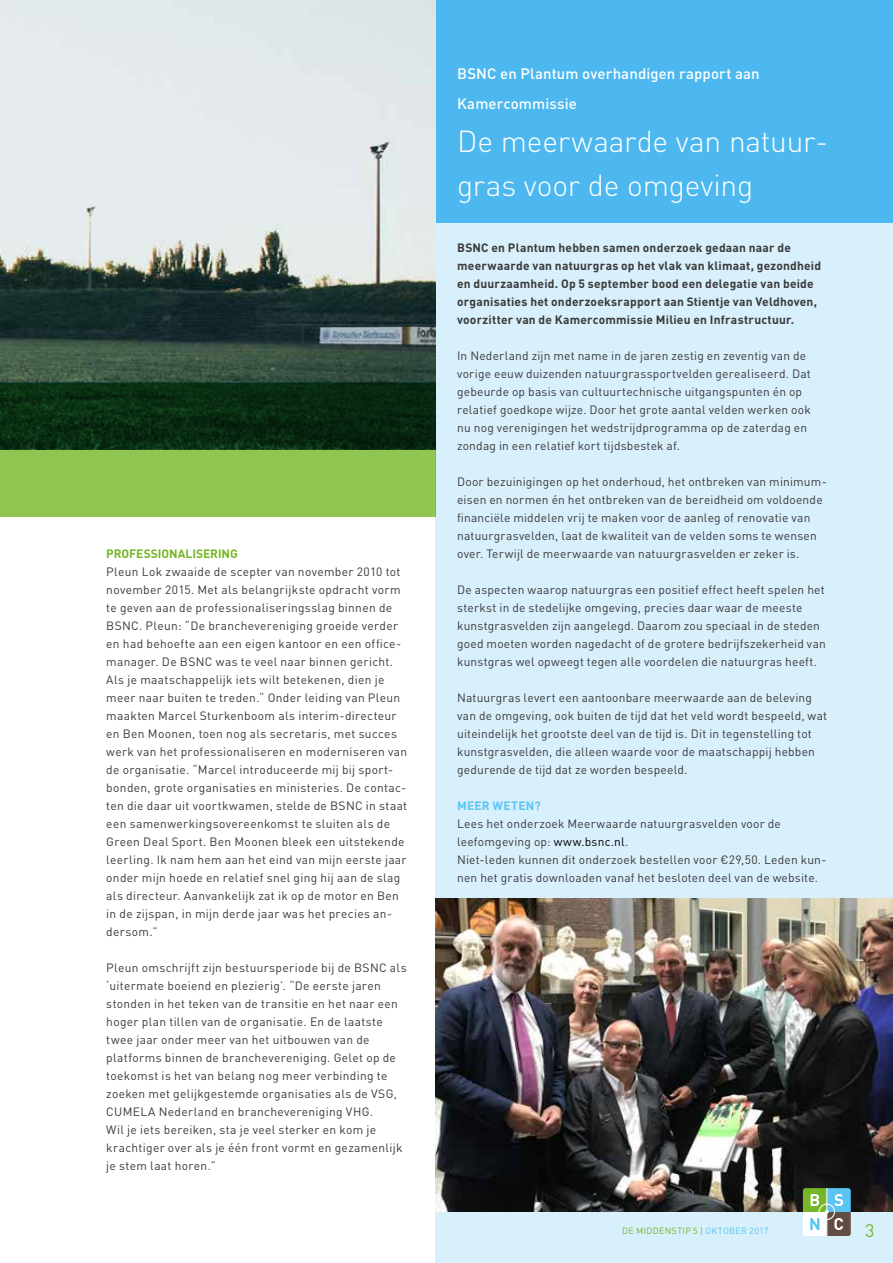
<style>
.page{position:relative;width:893px;height:1263px;background:#fff}
.page>*{position:absolute;margin:0;border:0;box-sizing:border-box;transform-origin:0 0}
.t1{font:300 30px/43.5px "DIN";letter-spacing:-.01em;color:#fff}
.t2{font:18px "DIN";color:#75b726}
.t3{font:500 15px/30px "DIN";letter-spacing:.005em;color:#fff}
.t4{font:12px/18px "DIN";letter-spacing:.025em;color:#3a3a39}
.t5{font:700 12px/18px "DIN";letter-spacing:.015em;color:#3a3a39}
.t6{font:700 12px "DIN";letter-spacing:-.005em;color:#75b726}
.t7{font:700 12px "DIN";letter-spacing:.015em;color:#5ac5f2}
.t8{font:9px "DIN";letter-spacing:.025em;color:#75b726}
.s1{color:#000}
.s2{color:#5ac5f2}
</style>
<div class="page">
<div style="left:436px;top:0;width:457px;height:1263px;background:#d8effc"></div>
<img style="left:436px;top:899px;width:457px;height:312px">
<div style="left:436px;top:0;width:457px;height:223px;background:#4cb8ef"></div>
<img style="left:0;top:0;width:436px;height:383px">
<div style="left:0;top:383px;width:436px;height:134px;background:#90c551"></div>
<svg style="left:0;top:383px;width:436px;height:66px;fill:#092b11"></svg>
<svg style="left:803px;top:1188px;width:48px;height:48px"></svg>
<p class="t6" style="left:106px;top:546px;width:133px">PROFESSIONALISERING</p>
<p class="t4" style="left:106px;top:562px;width:303px">Pleun Lok zwaaide de scepter van november 2010 tot november 2015. Met als belangrijkste opdracht vorm te geven aan de professionaliseringsslag binnen de BSNC. Pleun: “De branchevereniging groeide verder en had behoefte aan een eigen kantoor en een office&shy;manager. De BSNC was te veel naar binnen gericht.<br>Als je maatschappelijk iets wilt betekenen, dien je meer naar buiten te treden.“ Onder leiding van Pleun maakten Marcel Sturkenboom als interim-directeur en Ben Moonen, toen nog als secretaris, met succes werk van het professionaliseren en moderniseren van de organisatie. “Marcel introduceerde mij bij sport&shy;bonden, grote organisaties en ministeries. De contac&shy;ten die daar uit voortkwamen, stelde de BSNC in staat een samenwerkingsovereenkomst te sluiten als de Green Deal Sport. Ben Moonen bleek een uitstekende leerling. Ik nam hem aan het eind van mijn eerste jaar onder mijn hoede en relatief snel ging hij aan de slag als directeur. Aanvankelijk zat ik op de motor en Ben in de zijspan, in mijn derde jaar was het precies an&shy;dersom.”</p>
<p class="t4" style="left:106px;top:958px;width:302px">Pleun omschrijft zijn bestuursperiode bij de BSNC als ‘uitermate boeiend en plezierig’. “De eerste jaren stonden in het teken van de transitie en het naar een hoger plan tillen van de organisatie. En de laatste twee jaar onder meer van het uitbouwen van de platforms binnen de branchevereniging. Gelet op de toekomst is het van belang nog meer verbinding te zoeken met gelijkgestemde organisaties als de VSG, CUMELA Nederland en branchevereniging VHG.<br>Wil je iets bereiken, sta je veel sterker en kom je krachtiger over als je één front vormt en gezamenlijk je stem laat horen.”</p>
<p class="t3" style="left:457px;top:58px;width:304px">BSNC en Plantum overhandigen rapport aan<br>Kamercommissie</p>
<h1 class="t1" style="left:457px;top:119px;width:373px">De meerwaarde van natuur&shy;gras voor de omgeving</h1>
<p class="t5" style="left:457px;top:238px;width:366px">BSNC en Plantum hebben samen onderzoek gedaan naar de meerwaarde van natuurgras op het vlak van klimaat, gezondheid en duurzaamheid. Op 5 september bood een delegatie van beide organisaties het onderzoeksrapport aan Stientje van Veldhoven, voorzitter van de Kamercommissie Milieu en Infrastructuur.</p>
<p class="t4" style="left:457px;top:346px;width:355px">In Nederland zijn met name in de jaren zestig en zeventig van de vorige eeuw duizenden natuurgrassportvelden gerealiseerd. Dat gebeurde op basis van cultuurtechnische uitgangspunten én op relatief goedkope wijze. Door het grote aantal velden werken ook nu nog verenigingen het wedstrijdprogramma op de zaterdag en zondag in een relatief kort tijdsbestek af.</p>
<p class="t4" style="left:457px;top:472px;width:369px">Door bezuinigingen op het onderhoud, het ontbreken van minimum&shy;eisen en normen én het ontbreken van de bereidheid om voldoende financiële middelen vrij te maken voor de aanleg of renovatie van natuurgrasvelden, laat de kwaliteit van de velden soms te wensen over. Terwijl de meerwaarde van natuurgrasvelden er zeker is.</p>
<p class="t4" style="left:457px;top:580px;width:370px">De aspecten waarop natuurgras een positief effect heeft spelen het sterkst in de stedelijke omgeving, precies daar waar de meeste kunstgrasvelden zijn aangelegd. Daarom zou speciaal in de steden goed moeten worden nagedacht of de grotere bedrijfszekerheid van kunstgras wel opweegt tegen alle voordelen die natuurgras heeft.</p>
<p class="t4" style="left:457px;top:688px;width:372px">Natuurgras levert een aantoonbare meerwaarde aan de beleving van de omgeving, ook buiten de tijd dat het veld wordt bespeeld, wat uiteindelijk het grootste deel van de tijd is. Dit in tegenstelling tot kunstgrasvelden, die alleen waarde voor de maatschappij hebben gedurende de tijd dat ze worden bespeeld.</p>
<p class="t7" style="left:457px;top:798px;width:85px">MEER WETEN?</p>
<p class="t4" style="left:457px;top:814px;width:371px">Lees het onderzoek Meerwaarde natuurgrasvelden voor de leefomgeving op: <span class="s1">www.bsnc.nl</span>.<br>Niet-leden kunnen dit onderzoek bestellen voor €29,50. Leden kun&shy;nen het gratis downloaden vanaf het besloten deel van de website.</p>
<p class="t8" style="left:622px;top:1225px;width:148px">DE MIDDENSTIP 5 | <span class="s2">OKTOBER 2017</span></p>
<h2 class="t2" style="left:865px;top:1219px;width:11px">3</h2>
</div>
